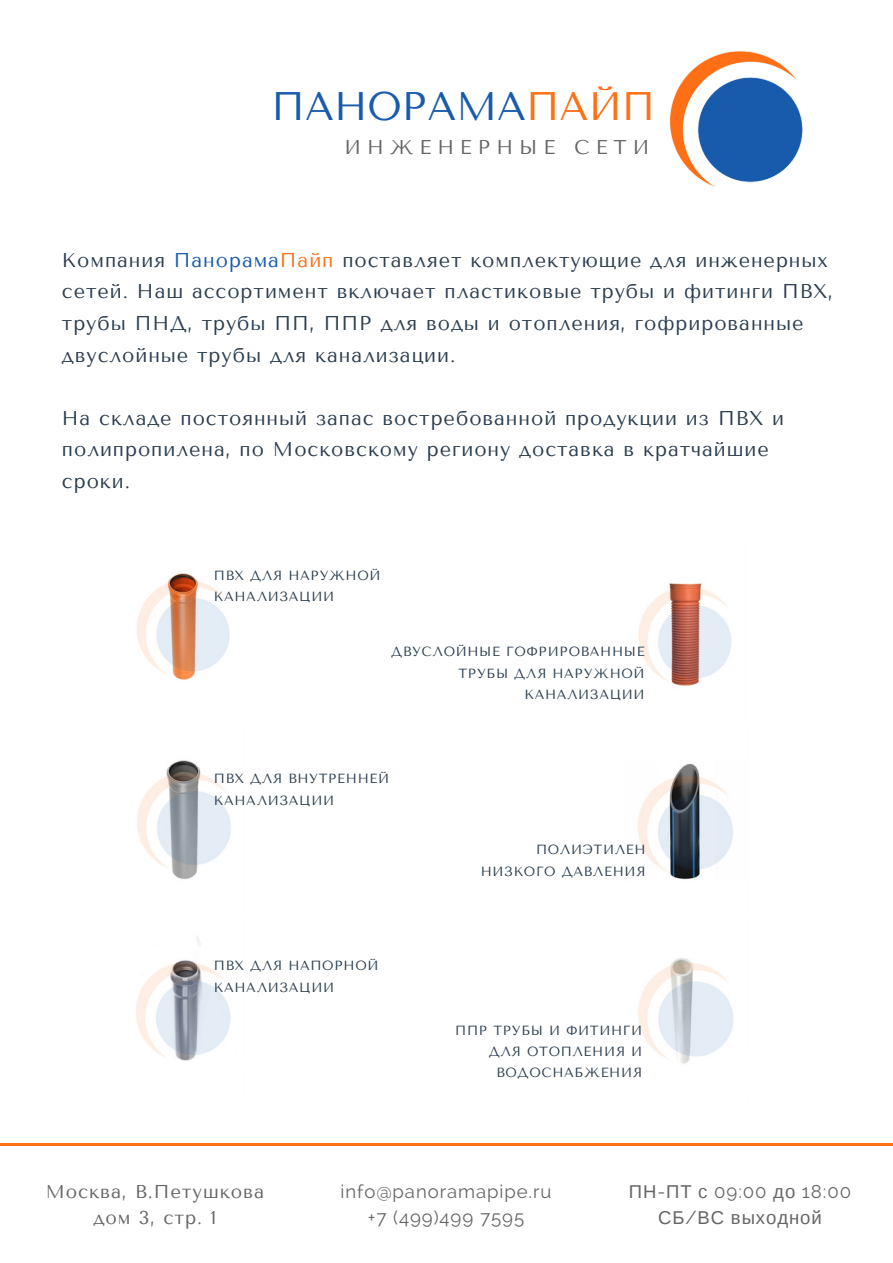
<style>
.page{position:relative;width:893px;height:1263px;background:#fff}
.page>*{position:absolute;margin:0;border:0;box-sizing:border-box;transform-origin:0 0}
.t1{font:39.75px "Tenor Sans";color:#185bad}
.t2{font:19.8px/31.5px "Tenor Sans";letter-spacing:.05em;color:#2c3e50}
.t3{font:19.8px "Tenor Sans";letter-spacing:.3em;color:#666}
.t4{font:18.6px/26px "Raleway";letter-spacing:.05em;color:#666;text-align:center}
.t5{font:18.6px/26px "Tenor Sans";letter-spacing:.05em;color:#666;text-align:center}
.t6{font:18.6px "Liberation Sans";letter-spacing:.05em;color:#666}
.t7{font:13.2px/21.5px "Tenor Sans";letter-spacing:.05em;color:#2c3e50;text-align:right}
.s1{color:#ff6f16}
.s2{color:#185bad}
.s3{font-family:"Liberation Sans"}
.s4{font-family:"Raleway"}
</style>
<div class="page">
<img style="left:670px;top:51px;width:133px;height:136px">
<img style="left:637px;top:763px;width:96px;height:117px">
<img style="left:136px;top:573px;width:94px;height:107px">
<img style="left:137px;top:760px;width:94px;height:120px">
<img style="left:135px;top:936px;width:96px;height:125px">
<img style="left:638px;top:583px;width:94px;height:103px">
<img style="left:638px;top:958px;width:96px;height:106px">
<hr style="left:0;top:1143px;width:893px;height:3px;background:#ff6f16">
<h1 class="t1" style="left:272px;top:84px;width:385px">ПАНОРАМА<span class="s1">ПАЙП</span></h1>
<p class="t3" style="left:344px;top:136px;width:306px">ИНЖЕНЕРНЫЕ СЕТИ</p>
<p class="t2" style="left:62px;top:245px;width:773px">Компания <span class="s2">Панорама</span><span class="s1">Пайп</span> поставляет комплектующие для инженерных сетей. Наш ассортимент включает пластиковые трубы и фитинги ПВХ, трубы ПНД, трубы ПП, ППР для воды и отопления, гофрированные двуслойные трубы для канализации.</p>
<p class="t2" style="left:62px;top:402px;width:724px">На складе постоянный запас востребованной продукции из ПВХ и полипропилена, по Московскому региону доставка в кратчайшие сроки.</p>
<p class="t7" style="left:214px;top:564px;width:168px;text-align:left">ПВХ ДЛЯ НАРУЖНОЙ<br>КАНАЛИЗАЦИИ</p>
<p class="t7" style="left:391px;top:641px;width:255px">ДВУСЛОЙНЫЕ ГОФРИРОВАННЫЕ<br>ТРУБЫ ДЛЯ НАРУЖНОЙ<br>КАНАЛИЗАЦИИ</p>
<p class="t7" style="left:214px;top:768px;width:177px;text-align:left">ПВХ ДЛЯ ВНУТРЕННЕЙ<br>КАНАЛИЗАЦИИ</p>
<p class="t7" style="left:214px;top:955px;width:166px;text-align:left">ПВХ ДЛЯ НАПОРНОЙ<br>КАНАЛИЗАЦИИ</p>
<p class="t7" style="left:481px;top:839px;width:166px">ПОЛИЭТИЛЕН<br>НИЗКОГО ДАВЛЕНИЯ</p>
<p class="t7" style="left:455px;top:1019px;width:189px">ППР ТРУБЫ И ФИТИНГИ<br>ДЛЯ ОТОПЛЕНИЯ И<br>ВОДОСНАБЖЕНИЯ</p>
<p class="t4" style="left:341px;top:1178px;width:212px">info@panoramapipe.ru +7 (499)499 7595</p>
<p class="t5" style="left:46px;top:1179px;width:220px">Москва, В.Петушкова дом 3, стр. 1</p>
<p class="t4" style="left:629px;top:1178px;width:224px"><span class="s3">ПН</span>-<span class="s3">ПТ с</span> 09:00 <span class="s3">до</span> 18:00</p>
<p class="t6" style="left:658px;top:1207px;width:165px">СБ<span class="s4">/</span>ВС выходной</p>
</div>
